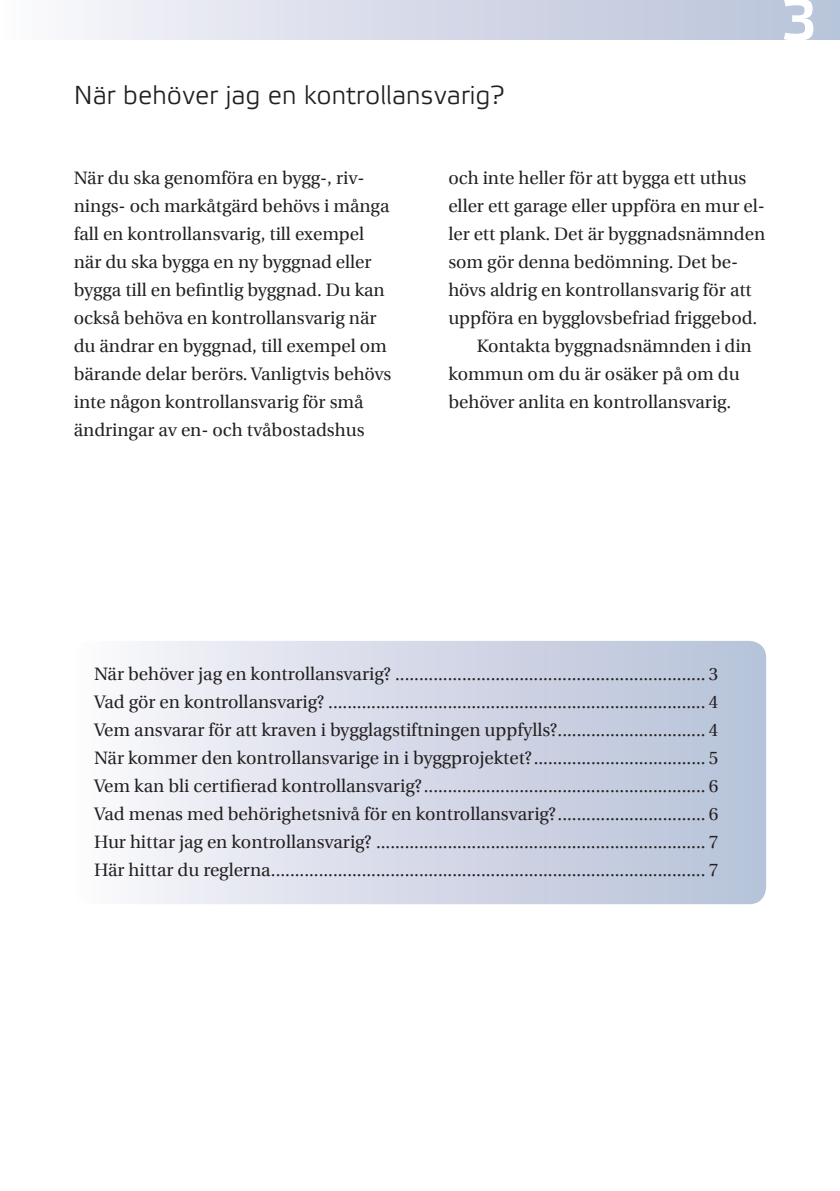
<style>
.page{position:relative;width:840px;height:1191px;background:#fff}
.page>*{position:absolute;margin:0;border:0;box-sizing:border-box;transform-origin:0 0}
.t1{font:500 58px "Etelka";color:#fff}
.Rubrik_2{font:300 26px "Etelka";color:#231f20}
.Brödtext{font:18px/28px "Boverket Utopia";color:#231f20}
</style>
<div class="page">
<div style="left:0;top:0;width:839px;height:40px;background:linear-gradient(to right,#f9f8fb,#b6c1d8)"></div>
<div style="left:74px;top:641px;width:691px;height:263px;background:linear-gradient(to right,#f9f7fb,#b5c0d7);border-radius:17px"></div>
<p class="Rubrik_2" style="left:74px;top:80px;width:432px">När behöver jag en kontrollansvarig?</p>
<p class="t1" style="left:780px;top:-13px;width:38px">3</p>
<p class="Brödtext" style="left:74px;top:164px;width:319px">När du ska genomföra en bygg-, riv&shy;nings- och markåtgärd behövs i många fall en kontrollansvarig, till exempel när du ska bygga en ny byggnad eller bygga till en befintlig byggnad. Du kan också behöva en kontrollansvarig när du ändrar en byggnad, till exempel om bärande delar berörs. Vanligtvis behövs inte någon kontrollansvarig för små ändringar av en- och tvåbostadshus</p>
<p class="Brödtext" style="left:448px;top:164px;width:318px">och inte heller för att bygga ett uthus eller ett garage eller uppföra en mur el&shy;ler ett plank. Det är byggnadsnämnden som gör denna bedömning. Det be&shy;hövs aldrig en kontrollansvarig för att uppföra en bygglovsbefriad friggebod.</p>
<p class="Brödtext" style="left:448px;top:332px;width:305px;text-indent:28px">Kontakta byggnadsnämnden i din kommun om du är osäker på om du behöver anlita en kontrollansvarig.</p>
<p class="Brödtext" style="left:94px;top:660px;width:625px">När behöver jag en kontrollansvarig? ................................................................. 3</p>
<p class="Brödtext" style="left:94px;top:688px;width:625px">Vad gör en kontrollansvarig? ............................................................................... 4</p>
<p class="Brödtext" style="left:94px;top:716px;width:625px">Vem ansvarar för att kraven i bygglagstiftningen uppfylls?............................... 4</p>
<p class="Brödtext" style="left:94px;top:744px;width:625px">När kommer den kontrollansvarige in i byggprojektet?.................................... 5</p>
<p class="Brödtext" style="left:94px;top:772px;width:625px">Vem kan bli certifierad kontrollansvarig?........................................................... 6</p>
<p class="Brödtext" style="left:94px;top:800px;width:625px">Vad menas med behörighetsnivå för en kontrollansvarig?............................... 6</p>
<p class="Brödtext" style="left:94px;top:828px;width:625px">Hur hittar jag en kontrollansvarig? ..................................................................... 7</p>
<p class="Brödtext" style="left:94px;top:856px;width:625px">Här hittar du reglerna........................................................................................... 7</p>
</div>
